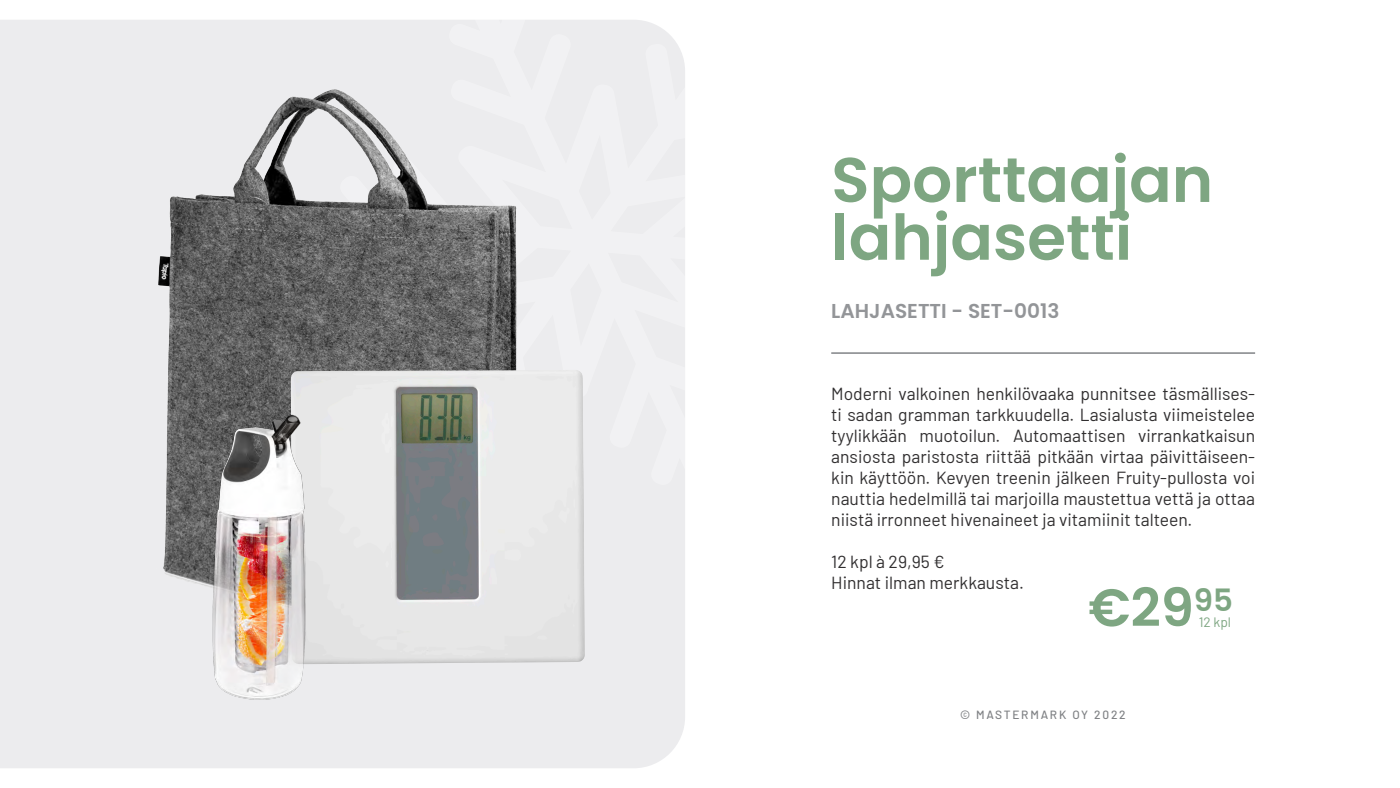
<style>
.page{position:relative;width:1400px;height:788px;background:#fff}
.page>*{position:absolute;margin:0;border:0;box-sizing:border-box;transform-origin:0 0}
.TUOTE___Otsikko_must{font:600 62.82px "Poppins";color:#7ea682}
.TUOTE___Otsikko_must-2{font:600 52.76px "Poppins";color:#7ea682}
.TUOTE___Otsikko_must-3{font:600 20.12px "Poppins";color:#939598}
.TUOTE___Leipä_musta{font:17.5px/21px "Barlow";color:#312f30;text-align:justify}
.TUOTE___Leipä_musta-2{font:13.65px "Barlow";color:#7ea682}
.t1{font:500 11.9px "Barlow";letter-spacing:.15em;color:#808285}
</style>
<div class="page">
<div style="left:0;top:20px;width:685px;height:748px;background:#ececee"></div>
<div style="left:285px;top:20px;width:400px;height:500px;background:#ececee"></div>
<hr style="left:831px;top:352px;width:424px;height:2px;background:#939598">
<img style="left:73px;top:74px;width:515px;height:587px">
<img style="left:403px;top:370px;width:182px;height:294px">
<img style="left:151px;top:360px;width:252px;height:379px">
<p class="TUOTE___Otsikko_must" style="left:831px;top:143px;width:384px">Sporttaajan</p>
<p class="TUOTE___Otsikko_must" style="left:831px;top:201px;width:303px">lahjasetti</p>
<p class="TUOTE___Otsikko_must-3" style="left:831px;top:299px;width:230px">LAHJASETTI - SET-0013</p>
<p class="TUOTE___Leipä_musta" style="left:831px;top:381px;width:425px">Moderni valkoinen henkilövaaka punnitsee täsmällises&shy;ti sadan gramman tarkkuudella. Lasialusta viimeistelee tyylikkään muotoilun. Automaattisen virrankatkaisun ansiosta paristosta riittää pitkään virtaa päivittäiseen&shy;kin käyttöön. Kevyen treenin jälkeen Fruity-pullosta voi nauttia hedelmillä tai marjoilla maustettua vettä ja ottaa niistä irronneet hivenaineet ja vitamiinit talteen.</p>
<p class="TUOTE___Leipä_musta" style="left:831px;top:549px;width:115px">12 kpl à 29,95 €</p>
<p class="TUOTE___Leipä_musta" style="left:831px;top:570px;width:194px">Hinnat ilman merkkausta.</p>
<p class="TUOTE___Otsikko_must-2" style="left:1088px;top:577px;width:146px">€29<sup>95</sup></p>
<p class="TUOTE___Leipä_musta-2" style="left:1199px;top:612px;width:34px">12 kpl</p>
<p class="t1" style="left:960px;top:705px;width:167px">© MASTERMARK OY 2022</p>
</div>
